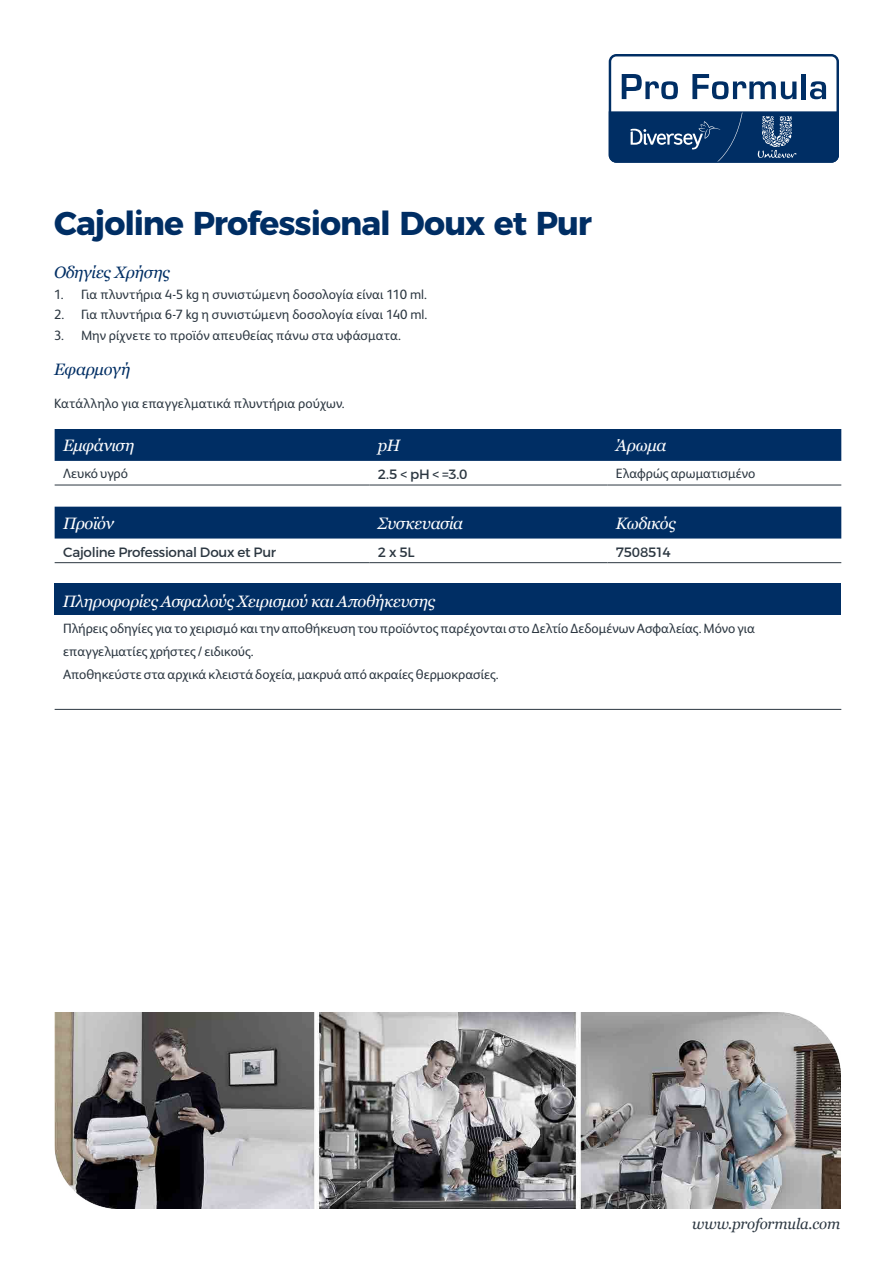
<style>
.page{position:relative;width:893px;height:1263px;background:#fff}
.page>*{position:absolute;margin:0;border:0;box-sizing:border-box;transform-origin:0 0}
.Main_Product_Head_Wh{font:700 33px "Montserrat";letter-spacing:-.03em;color:#002e64}
.Table_Heads_Bold_Whi{font:italic 16.5px "Georgia";letter-spacing:-.025em;color:#fff}
.Subheads_Blue{font:italic 16.5px "Georgia";letter-spacing:-.015em;color:#002e64}
.t1{font:italic 15px "Georgia";letter-spacing:-.01em;color:#2c3741}
.Table_Text_Black{font:13.5px "FS Albert Pro";color:#2c3741}
.Table_Text_Black-2{font:13.5px "Montserrat";letter-spacing:-.02em;color:#2c3741}
.Subheads_Blue-2{font:13.5px "FS Albert Pro";letter-spacing:.01em;color:#2c3741}
</style>
<div class="page">
<svg style="left:609px;top:54px;width:230px;height:109px"></svg>
<img style="left:54px;top:1012px;width:786px;height:197px">
<div style="left:55px;top:583px;width:786px;height:32px;background:#002e64"></div>
<hr style="left:55px;top:709px;width:786px;height:1px;background:#2c3741">
<div style="left:55px;top:507px;width:786px;height:31px;background:#002e64"></div>
<hr style="left:55px;top:562px;width:314px;height:1px;background:#2c3741">
<hr style="left:369px;top:562px;width:238px;height:1px;background:#2c3741">
<hr style="left:607px;top:562px;width:234px;height:1px;background:#2c3741">
<div style="left:55px;top:429px;width:786px;height:32px;background:#002e64"></div>
<hr style="left:55px;top:485px;width:314px;height:1px;background:#2c3741">
<hr style="left:369px;top:485px;width:238px;height:1px;background:#2c3741">
<hr style="left:607px;top:485px;width:234px;height:1px;background:#2c3741">
<p class="Main_Product_Head_Wh" style="left:54px;top:196px;width:540px">Cajoline Professional Doux et Pur</p>
<p class="Subheads_Blue" style="left:54px;top:262px;width:117px">Οδηγίες Χρήσης</p>
<p class="Table_Text_Black" style="left:54px;top:285px;width:374px">1. Για πλυντήρια 4-5 kg η συνιστώμενη δοσολογία είναι 110 ml.</p>
<p class="Table_Text_Black" style="left:54px;top:305px;width:375px">2. Για πλυντήρια 6-7 kg η συνιστώμενη δοσολογία είναι 140 ml.</p>
<p class="Table_Text_Black" style="left:54px;top:325px;width:348px">3. Μην ρίχνετε το προϊόν απευθείας πάνω στα υφάσματα.</p>
<p class="Subheads_Blue" style="left:54px;top:359px;width:78px">Εφαρμογή</p>
<p class="Subheads_Blue-2" style="left:54px;top:394px;width:292px">Κατάλληλο για επαγγελματικά πλυντήρια ρούχων.</p>
<p class="Table_Heads_Bold_Whi" style="left:63px;top:435px;width:73px">Εμφάνιση</p>
<p class="Table_Heads_Bold_Whi" style="left:378px;top:435px;width:24px">pH</p>
<p class="Table_Heads_Bold_Whi" style="left:616px;top:435px;width:52px">Άρωμα</p>
<p class="Table_Text_Black" style="left:63px;top:464px;width:66px">Λευκό υγρό</p>
<p class="Table_Text_Black-2" style="left:378px;top:464px;width:91px">2.5 &lt; pH &lt; =3.0</p>
<p class="Table_Text_Black" style="left:616px;top:464px;width:141px">Ελαφρώς αρωματισμένο</p>
<p class="Table_Heads_Bold_Whi" style="left:63px;top:513px;width:52px">Προϊόν</p>
<p class="Table_Heads_Bold_Whi" style="left:378px;top:513px;width:87px">Συσκευασία</p>
<p class="Table_Heads_Bold_Whi" style="left:616px;top:513px;width:61px">Κωδικός</p>
<p class="Table_Text_Black-2" style="left:63px;top:541px;width:214px">Cajoline Professional Doux et Pur</p>
<p class="Table_Text_Black-2" style="left:378px;top:541px;width:38px">2 x 5L</p>
<p class="Table_Text_Black-2" style="left:616px;top:541px;width:56px">7508514</p>
<p class="Table_Heads_Bold_Whi" style="left:63px;top:591px;width:374px">Πληροφορίες Ασφαλούς Χειρισμού και Αποθήκευσης</p>
<p class="Table_Text_Black" style="left:63px;top:619px;width:693px">Πλήρεις οδηγίες για το χειρισμό και την αποθήκευση του προϊόντος παρέχονται στο Δελτίο Δεδομένων Ασφαλείας. Μόνο για</p>
<p class="Table_Text_Black" style="left:63px;top:642px;width:192px">επαγγελματίες χρήστες / ειδικούς.</p>
<p class="Table_Text_Black" style="left:63px;top:665px;width:437px">Αποθηκεύστε στα αρχικά κλειστά δοχεία, μακρυά από ακραίες θερμοκρασίες.</p>
<p class="t1" style="left:692px;top:1215px;width:150px">www.proformula.com</p>
</div>
